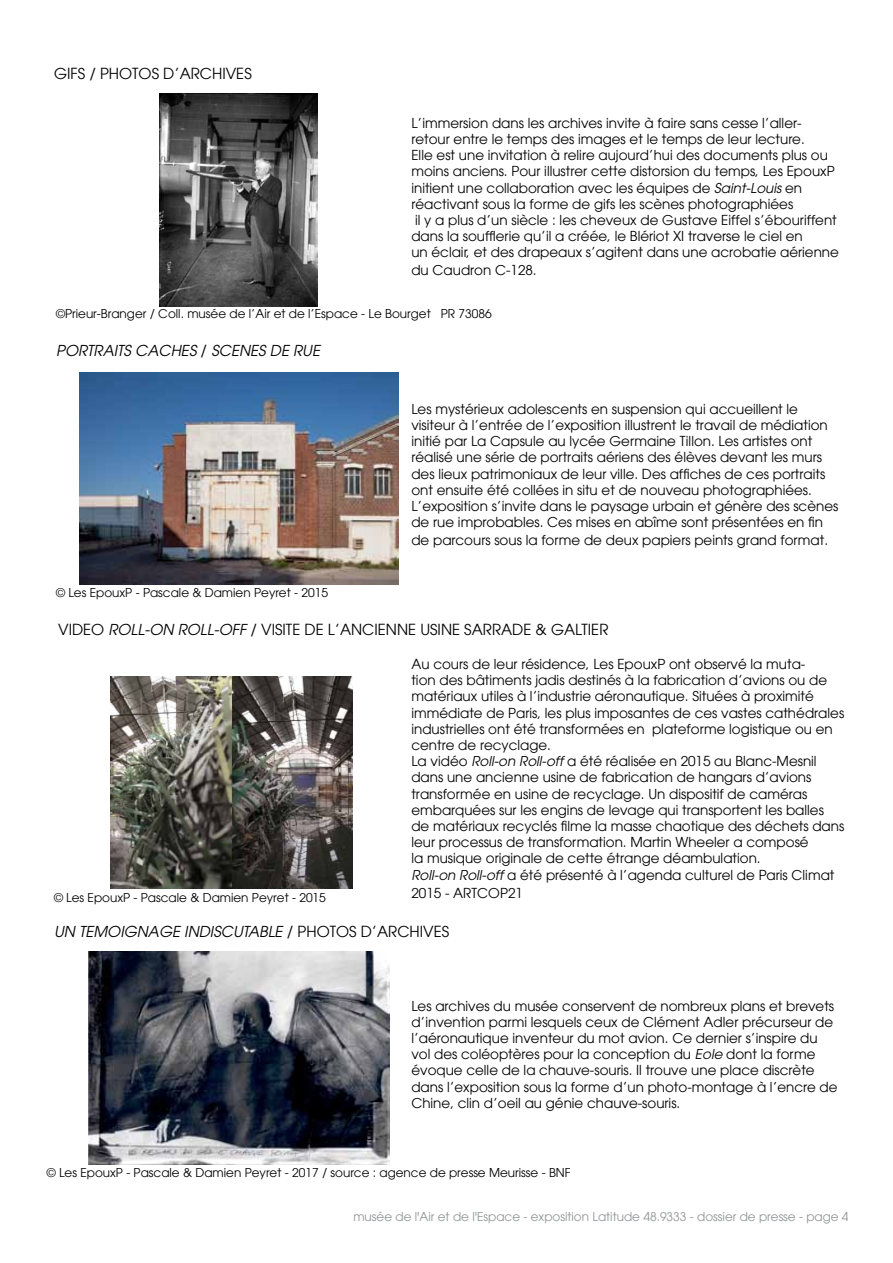
<style>
.page{position:relative;width:893px;height:1263px;background:#fff}
.page>*{position:absolute;margin:0;border:0;box-sizing:border-box;transform-origin:0 0}
.t1{font:15px "Avant Garde";color:#000}
.t2{font:italic 15px "Avant Garde";color:#000}
.t3{font:13.5px/16.2px "Avant Garde";color:#000}
.t4{font:12px "Avant Garde";color:#000}
.t5{font:12px "Avant Garde";color:#919396}
.s1{font-style:italic}
.s2{font-style:normal}
</style>
<div class="page">
<img style="left:159px;top:94px;width:159px;height:212px">
<img style="left:79px;top:372px;width:319px;height:213px">
<img style="left:111px;top:676px;width:242px;height:213px">
<img style="left:88px;top:951px;width:301px;height:213px">
<p class="t1" style="left:54px;top:65px;width:199px">GIFS / PHOTOS D’ARCHIVES</p>
<p class="t3" style="left:411px;top:115px;width:429px">L’immersion dans les archives invite à faire sans cesse l’aller&shy;retour entre le temps des images et le temps de leur lecture.<br>Elle est une invitation à relire aujourd’hui des documents plus ou moins anciens. Pour illustrer cette distorsion du temps, Les EpouxP initient une collaboration avec les équipes de <span class="s1">Saint-Louis</span> en réactivant sous la forme de gifs les scènes photographiées<br>il y a plus d’un siècle : les cheveux de Gustave Eiffel s’ébouriffent dans la soufflerie qu’il a créée, le Blériot XI traverse le ciel en<br>un éclair, et des drapeaux s’agitent dans une acrobatie aérienne</p>
<p class="t3" style="left:411px;top:262px;width:127px">du Caudron C-128.</p>
<p class="t4" style="left:56px;top:307px;width:437px">©Prieur-Branger / Coll. musée de l’Air et de l’Espace - Le Bourget PR 73086</p>
<p class="t2" style="left:56px;top:342px;width:266px">PORTRAITS CACHES <span class="s2">/</span> SCENES DE RUE</p>
<p class="t3" style="left:411px;top:401px;width:428px">Les mystérieux adolescents en suspension qui accueillent le visiteur à l’entrée de l’exposition illustrent le travail de médiation initié par La Capsule au lycée Germaine Tillon. Les artistes ont réalisé une série de portraits aériens des élèves devant les murs des lieux patrimoniaux de leur ville. Des affiches de ces portraits ont ensuite été collées in situ et de nouveau photographiées.<br>L’exposition s’invite dans le paysage urbain et génère des scènes de rue improbables. Ces mises en abîme sont présentées en fin</p>
<p class="t3" style="left:411px;top:532px;width:418px">de parcours sous la forme de deux papiers peints grand format.</p>
<p class="t4" style="left:56px;top:585px;width:273px">© Les EpouxP - Pascale &amp; Damien Peyret - 2015</p>
<p class="t1" style="left:58px;top:620px;width:552px">VIDEO <span class="s1">ROLL-ON ROLL-OFF</span> / VISITE DE L’ANCIENNE USINE SARRADE &amp; GALTIER</p>
<p class="t3" style="left:411px;top:656px;width:434px">Au cours de leur résidence, Les EpouxP ont observé la muta-<br>tion des bâtiments jadis destinés à la fabrication d’avions ou de matériaux utiles à l’industrie aéronautique. Situées à proximité immédiate de Paris, les plus imposantes de ces vastes cathédrales industrielles ont été transformées en plateforme logistique ou en centre de recyclage.<br>La vidéo <span class="s1">Roll-on Roll-off</span> a été réalisée en 2015 au Blanc-Mesnil dans une ancienne usine de fabrication de hangars d’avions transformée en usine de recyclage. Un dispositif de caméras embarquées sur les engins de levage qui transportent les balles de matériaux recyclés filme la masse chaotique des déchets dans leur processus de transformation. Martin Wheeler a composé<br>la musique originale de cette étrange déambulation.<br><span class="s1">Roll-on Roll-off</span> a été présenté à l’agenda culturel de Paris Climat</p>
<p class="t4" style="left:54px;top:890px;width:273px">© Les EpouxP - Pascale &amp; Damien Peyret - 2015</p>
<p class="t3" style="left:411px;top:884px;width:113px">2015 - ARTCOP21</p>
<p class="t2" style="left:54px;top:923px;width:397px">UN TEMOIGNAGE INDISCUTABLE <span class="s2">/ PHOTOS D’ARCHIVES</span></p>
<p class="t3" style="left:411px;top:997px;width:428px">Les archives du musée conservent de nombreux plans et brevets d’invention parmi lesquels ceux de Clément Adler précurseur de l’aéronautique inventeur du mot avion. Ce dernier s’inspire du vol des coléoptères pour la conception du <span class="s1">Eole</span> dont la forme évoque celle de la chauve-souris. Il trouve une place discrète dans l’exposition sous la forme d’un photo-montage à l’encre de Chine, clin d’oeil au génie chauve-souris.</p>
<p class="t4" style="left:47px;top:1166px;width:525px">© Les EpouxP - Pascale &amp; Damien Peyret - 2017 / source : agence de presse Meurisse - BNF</p>
<p class="t5" style="left:353px;top:1209px;width:497px">musée de l'Air et de l'Espace - exposition Latitude 48.9333 - dossier de presse - page 4</p>
</div>
